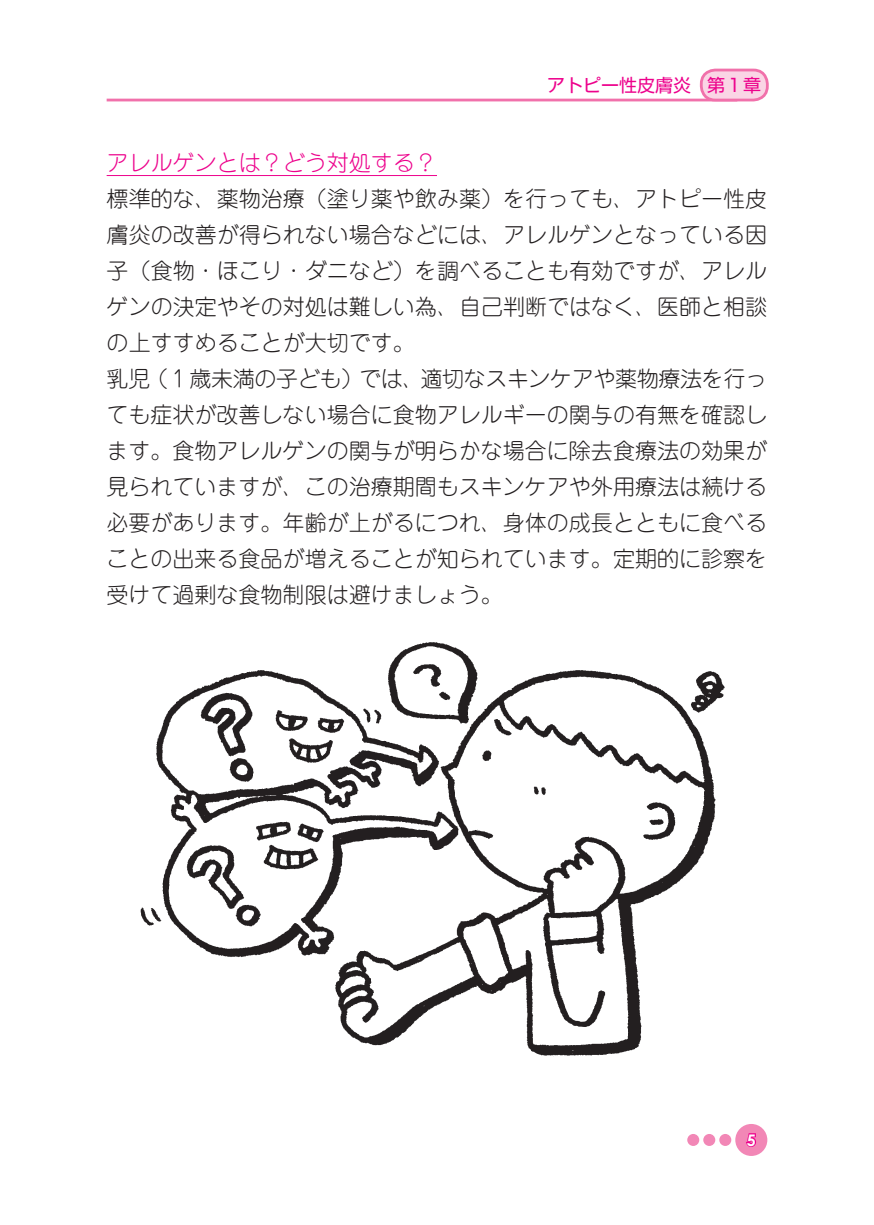
<style>
.page{position:relative;width:874px;height:1225px;background:#fff}
.page>*{position:absolute;margin:0;border:0;box-sizing:border-box;transform-origin:0 0}
.t1{font:300 22px/36px "Jun 101 Pro";color:#231f20}
.t2{font:300 22px "Jun 101 Pro";color:#ed028c}
.t3{font:18px "Shin Go Pro";color:#ed028c}
.t4{font:700 16px "Century Gothic";color:#fff}
</style>
<div class="page">
<hr style="left:107px;top:175px;width:330px;height:1px;background:#ed028c">
<img style="left:140px;top:642px;width:585px;height:415px">
<hr style="left:107px;top:99px;width:630px;height:2px;background:#f171ab">
<div style="left:735px;top:1124px;width:32px;height:32px;background:#f287b6;border-radius:50%"></div>
<div style="left:719px;top:1134px;width:12px;height:12px;background:#f287b6;border-radius:50%"></div>
<div style="left:703px;top:1134px;width:12px;height:12px;background:#f287b6;border-radius:50%"></div>
<div style="left:687px;top:1134px;width:12px;height:12px;background:#f287b6;border-radius:50%"></div>
<svg style="left:746px;top:1133px;width:10px;height:14px"></svg>
<div style="left:701px;top:70px;width:66px;height:30px;background:#fad5e5;border-radius:14px"></div>
<div style="left:699px;top:69px;width:69px;height:32px;border:3px solid #f171ab;border-radius:14px"></div>
<p class="t3" style="left:547px;top:70px;width:216px">アトピー性皮膚炎 第１章</p>
<p class="t2" style="left:107px;top:145px;width:331px">アレルゲンとは？どう対処する？</p>
<p class="t1" style="left:106px;top:178px;width:662px">標準的な、薬物治療（塗り薬や飲み薬）を行っても、アトピー性皮膚炎の改善が得られない場合などには、アレルゲンとなっている因子（食物・ほこり・ダニなど）を調べることも有効ですが、アレルゲンの決定やその対処は難しい為、自己判断ではなく、医師と相談の上すすめることが大切です。<br>乳児（１歳未満の子ども）では、適切なスキンケアや薬物療法を行っても症状が改善しない場合に食物アレルギーの関与の有無を確認します。食物アレルゲンの関与が明らかな場合に除去食療法の効果が見られていますが、この治療期間もスキンケアや外用療法は続ける必要があります。年齢が上がるにつれ、身体の成長とともに食べることの出来る食品が増えることが知られています。定期的に診察を受けて過剰な食物制限は避けましょう。</p>
<p class="t4" style="left:746px;top:1129px;width:10px">5</p>
</div>
